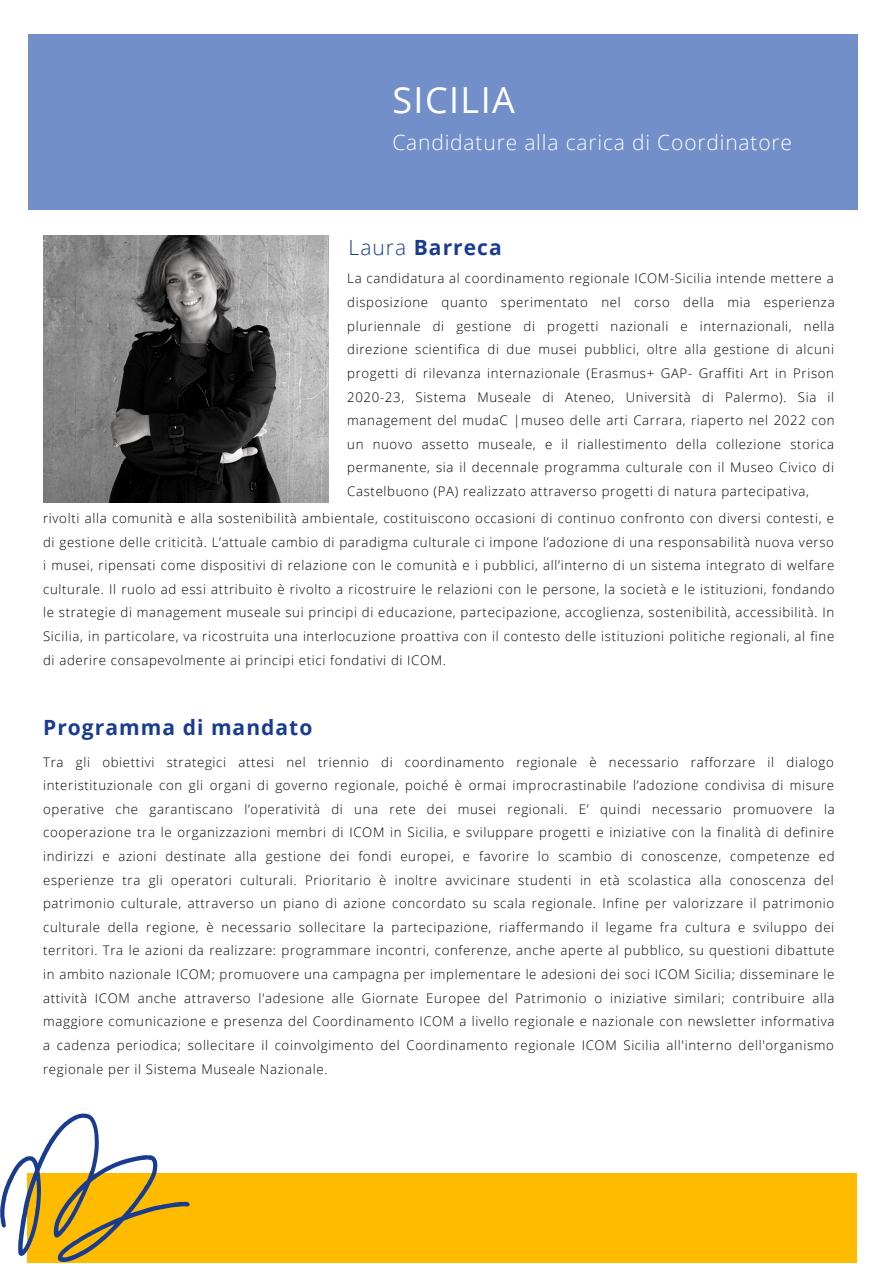
<style>
.page{position:relative;width:893px;height:1264px;background:#fff}
.page>*{position:absolute;margin:0;border:0;box-sizing:border-box;transform-origin:0 0}
.t1{font:36px "Open Sans";letter-spacing:.04em;color:#fff}
.t2{font:300 21px "Open Sans";letter-spacing:.04em;color:#fff}
.t3{font:700 21px "Open Sans";letter-spacing:.05em;color:#1a3c90}
.t4{font:300 13.2px/23.5px "Open Sans";letter-spacing:.05em;color:#000;text-align:justify}
.s1{font-weight:300}
</style>
<div class="page">
<div style="left:28px;top:35px;width:829px;height:175px;background:#738fc9"></div>
<img style="left:43px;top:236px;width:286px;height:266px">
<div style="left:27px;top:1173px;width:829px;height:89px;background:#fb0"></div>
<svg style="left:0;top:1113px;width:190px;height:148px"></svg>
<h1 class="t1" style="left:392px;top:74px;width:124px">SICILIA</h1>
<h2 class="t2" style="left:392px;top:128px;width:401px">Candidature alla carica di Coordinatore</h2>
<h2 class="t3" style="left:348px;top:233px;width:155px"><span class="s1">Laura</span> Barreca</h2>
<p class="t4" style="left:347px;top:266px;width:489px">La candidatura al coordinamento regionale ICOM-Sicilia intende mettere a disposizione quanto sperimentato nel corso della mia esperienza pluriennale di gestione di progetti nazionali e internazionali, nella direzione scientifica di due musei pubblici, oltre alla gestione di alcuni progetti di rilevanza internazionale (Erasmus+ GAP- Graffiti Art in Prison 2020-23, Sistema Museale di Ateneo, Università di Palermo). Sia il management del mudaC |museo delle arti Carrara, riaperto nel 2022 con un nuovo assetto museale, e il riallestimento della collezione storica permanente, sia il decennale programma culturale con il Museo Civico di Castelbuono (PA) realizzato attraverso progetti di natura partecipativa,</p>
<p class="t4" style="left:43px;top:506px;width:792px">rivolti alla comunità e alla sostenibilità ambientale, costituiscono occasioni di continuo confronto con diversi contesti, e di gestione delle criticità. L’attuale cambio di paradigma culturale ci impone l’adozione di una responsabilità nuova verso i musei, ripensati come dispositivi di relazione con le comunità e i pubblici, all’interno di un sistema integrato di welfare culturale. Il ruolo ad essi attribuito è rivolto a ricostruire le relazioni con le persone, la società e le istituzioni, fondando le strategie di management museale sui principi di educazione, partecipazione, accoglienza, sostenibilità, accessibilità. In Sicilia, in particolare, va ricostruita una interlocuzione proattiva con il contesto delle istituzioni politiche regionali, al fine di aderire consapevolmente ai principi etici fondativi di ICOM.</p>
<h2 class="t3" style="left:43px;top:712px;width:271px">Programma di mandato</h2>
<p class="t4" style="left:43px;top:749px;width:550px">Tra gli obiettivi strategici attesi nel triennio di coordinamento regionale è</p>
<p class="t4" style="left:43px;top:749px;width:793px;text-indent:565px">necessario rafforzare il dialogo interistituzionale con gli organi di governo regionale, poiché è ormai improcrastinabile l’adozione condivisa di misure operative che garantiscano l’operatività di una rete dei musei regionali. E’ quindi necessario promuovere la cooperazione tra le organizzazioni membri di ICOM in Sicilia, e sviluppare progetti e iniziative con la finalità di definire indirizzi e azioni destinate alla gestione dei fondi europei, e favorire lo scambio di conoscenze, competenze ed esperienze tra gli operatori culturali. Prioritario è inoltre avvicinare studenti in età scolastica alla conoscenza del patrimonio culturale, attraverso un piano di azione concordato su scala regionale. Infine per valorizzare il patrimonio culturale della regione, è necessario sollecitare la partecipazione, riaffermando il legame fra cultura e sviluppo dei territori. Tra le azioni da realizzare: programmare incontri, conferenze, anche aperte al pubblico, su questioni dibattute in ambito nazionale ICOM; promuovere una campagna per implementare le adesioni dei soci ICOM Sicilia; disseminare le attività ICOM anche attraverso l'adesione alle Giornate Europee del Patrimonio o iniziative similari; contribuire alla maggiore comunicazione e presenza del Coordinamento ICOM a livello regionale e nazionale con newsletter informativa a cadenza periodica; sollecitare il coinvolgimento del Coordinamento regionale ICOM Sicilia all'interno dell'organismo regionale per il Sistema Museale Nazionale.</p>
</div>
